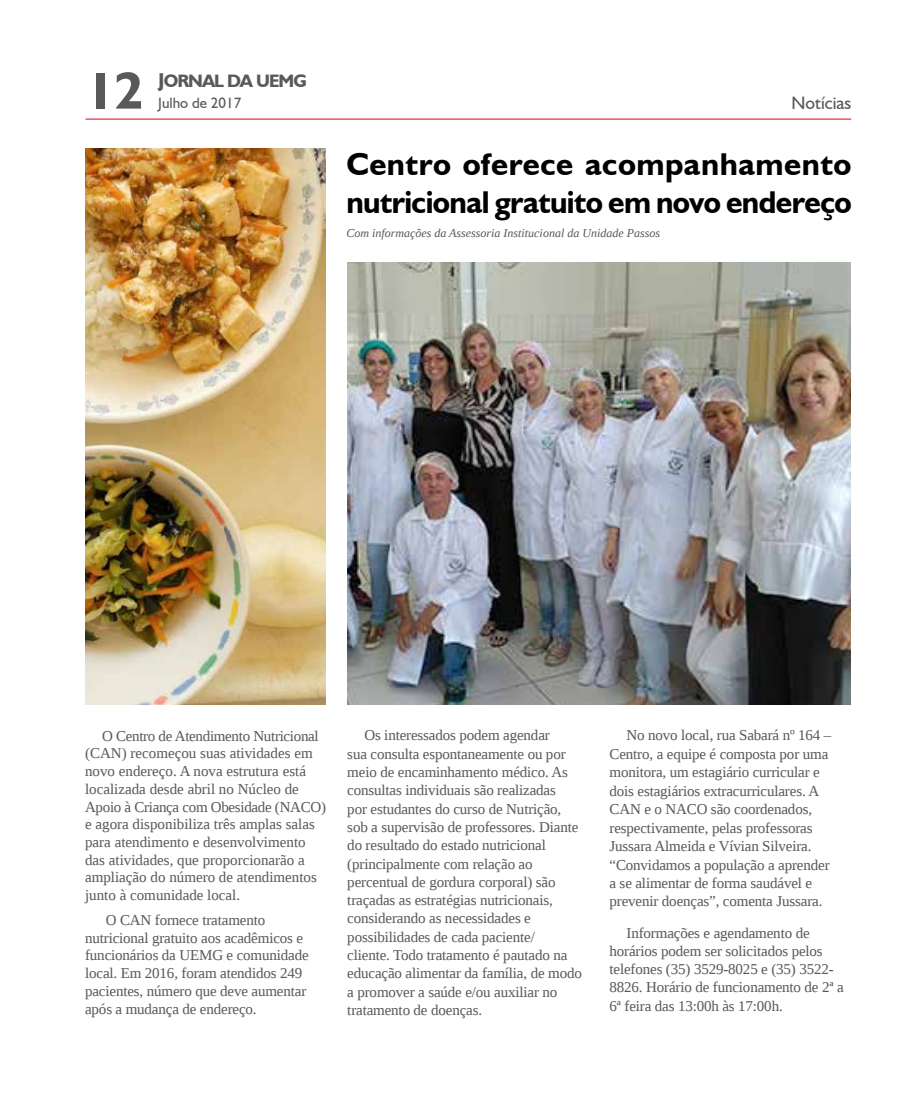
<style>
.page{position:relative;width:915px;height:1106px;background:#fff}
.page>*{position:absolute;margin:0;border:0;box-sizing:border-box;transform-origin:0 0}
.t1{font:700 52.5px "Humanist 521 BT";color:#58595b}
.t2{font:700 31.5px/37.8px "Humanist 521 BT";letter-spacing:-.02em;color:#000}
.t3{font:700 18px "Humanist 521 BT";letter-spacing:-.05em;color:#58595b}
.t4{font:18px "Humanist 521 BT";color:#58595b}
.t5{font:15px/18.3px "Liberation Serif";letter-spacing:-.01em;color:#58595b}
.t6{font:15px "Humanist 521 BT";color:#58595b}
.t7{font:italic 12px "Liberation Serif";color:#58595b}
.s1{font-size:19.95px}
</style>
<div class="page">
<hr style="left:85px;top:118px;width:765px;height:2px;background:#e31837">
<img style="left:347px;top:263px;width:503px;height:441px">
<img style="left:85px;top:149px;width:241px;height:555px">
<h1 class="t1" style="left:86px;top:58px;width:59px">12</h1>
<p class="t3" style="left:158px;top:69px;width:150px"><span class="s1">J</span>ORNAL DA UEMG</p>
<p class="t6" style="left:158px;top:94px;width:84px">Julho de 2017</p>
<p class="t4" style="left:791px;top:91px;width:61px">Notícias</p>
<h2 class="t2" style="left:346px;top:145px;width:506px">Centro oferece acompanhamento nutricional gratuito em novo endereço</h2>
<p class="t7" style="left:346px;top:225px;width:315px">Com informações da Assessoria Institucional da Unidade Passos</p>
<p class="t5" style="left:85px;top:726px;width:242px;line-height:17.7px;text-indent:17px">O Centro de Atendimento Nutricional (CAN) recomeçou suas atividades em novo endereço. A nova estrutura está localizada desde abril no Núcleo de Apoio à Criança com Obesidade (NACO) e agora disponibiliza três amplas salas para atendimento e desenvolvimento das atividades, que proporcionarão a ampliação do número de atendimentos junto à comunidade local.</p>
<p class="t5" style="left:85px;top:911px;width:225px;line-height:17.7px;text-indent:21px">O CAN fornece tratamento nutricional gratuito aos acadêmicos e funcionários da UEMG e comunidade local. Em 2016, foram atendidos 249 pacientes, número que deve aumentar após a mudança de endereço.</p>
<p class="t5" style="left:347px;top:726px;width:236px;text-indent:17px">Os interessados podem agendar<br>sua consulta espontaneamente ou por meio de encaminhamento médico. As consultas individuais são realizadas<br>por estudantes do curso de Nutrição, sob a supervisão de professores. Diante do resultado do estado nutricional (principalmente com relação ao percentual de gordura corporal) são traçadas as estratégias nutricionais, considerando as necessidades e possibilidades de cada paciente/<br>cliente. Todo tratamento é pautado na educação alimentar da família, de modo a promover a saúde e/ou auxiliar no tratamento de doenças.</p>
<p class="t5" style="left:609px;top:726px;width:223px;text-indent:17px">No novo local, rua Sabará nº 164 – Centro, a equipe é composta por uma monitora, um estagiário curricular e dois estagiários extracurriculares. A CAN e o NACO são coordenados, respectivamente, pelas professoras Jussara Almeida e Vívian Silveira. “Convidamos a população a aprender a se alimentar de forma saudável e prevenir doenças”, comenta Jussara.</p>
<p class="t5" style="left:609px;top:923px;width:235px;text-indent:17px">Informações e agendamento de horários podem ser solicitados pelos telefones (35) 3529-8025 e (35) 3522- 8826. Horário de funcionamento de 2ª a 6ª feira das 13:00h às 17:00h.</p>
</div>
